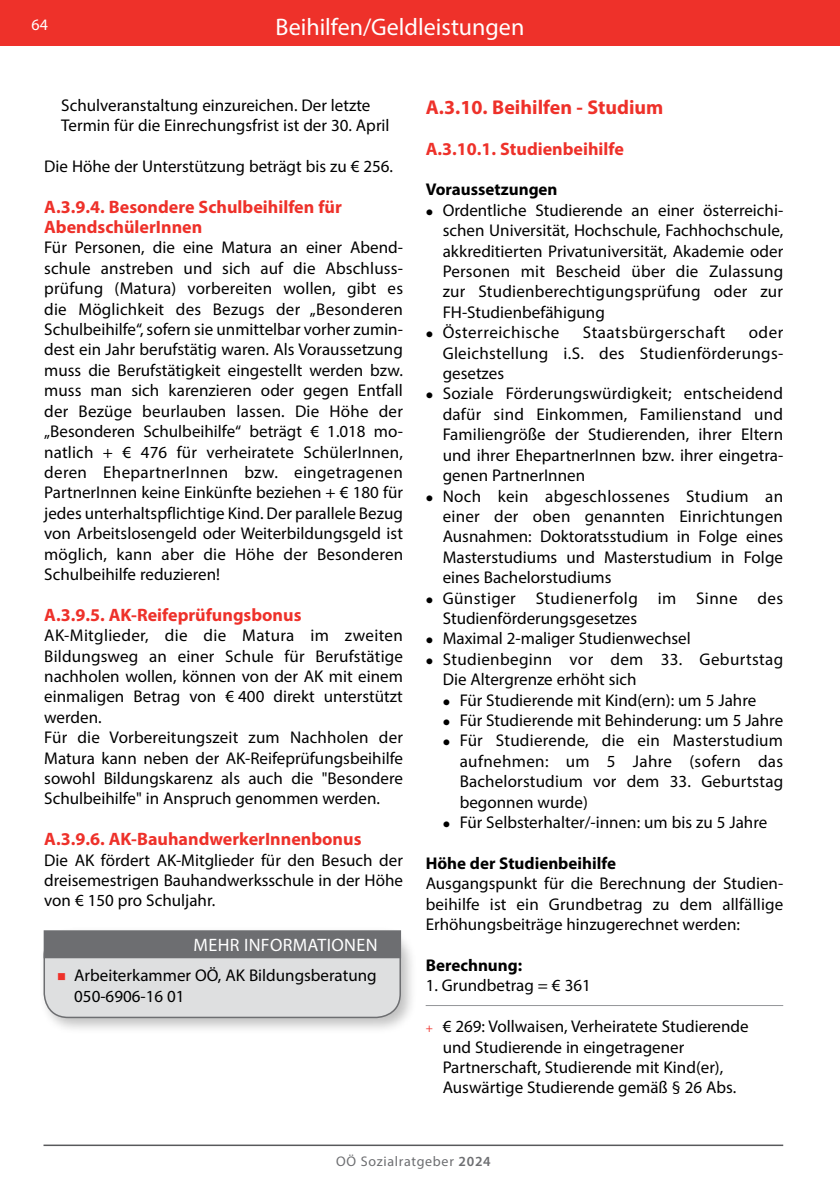
<style>
.page{position:relative;width:840px;height:1191px;background:#fff}
.page>*{position:absolute;margin:0;border:0;box-sizing:border-box;transform-origin:0 0}
.t1{font:24px "Myriad Pro";color:#fff}
.t2{font:700 20px "Myriad Pro";color:#ee312a}
.t3{font:700 18px/20.4px "Myriad Pro";color:#ee312a}
.t4{font:18px "Myriad Pro";color:#fff}
.t5{font:17px/20.4px "Myriad Pro";color:#000}
.t6{font:17px "Myriad Pro";letter-spacing:.02em;color:#000}
.t7{font:700 17px "Myriad Pro";color:#000}
.t8{font:17px "Myriad Pro";letter-spacing:.025em;color:#000}
.t9{font:17px "Myriad Pro";letter-spacing:.03em;color:#000}
.t10{font:16px "Myriad Pro";color:#fff}
.t11{font:14px "Myriad Pro";letter-spacing:.05em;color:#6d6e71}
.s1{font-size:12px;color:#ee312a}
.s2{font-weight:600}
</style>
<div class="page">
<hr style="left:839px;top:0;width:1px;height:45px;background:#ee312a">
<div style="left:0;top:0;width:839px;height:45px;background:#ee312a"></div>
<hr style="left:43px;top:1144px;width:739px;height:2px;background:#58595b">
<div style="left:38px;top:926px;width:379px;height:108px;background:#000;opacity:.25"></div>
<div style="left:44px;top:932px;width:356px;height:85px;background:#dedfe0;border-radius:24px"></div>
<div style="left:43px;top:931px;width:358px;height:87px;border:2px solid #6d6e71;border-radius:24px"></div>
<div style="left:44px;top:930px;width:357px;height:28px;background:#6d6e71;border:2px solid #6d6e71"></div>
<hr style="left:425px;top:1005px;width:357px;height:1px;background:#939598">
<p class="t10" style="left:31px;top:15px;width:18px">64</p>
<h1 class="t1" style="left:275px;top:13px;width:250px">Beihilfen/Geldleistungen</h1>
<p class="t5" style="left:61px;top:94px;width:329px">Schulveranstaltung einzureichen. Der letzte<br>Termin für die Einrechungsfrist ist der 30. April</p>
<p class="t5" style="left:44px;top:156px;width:350px">Die Höhe der Unterstützung beträgt bis zu € 256.</p>
<p class="t3" style="left:44px;top:196px;width:299px">A.3.9.4. Besondere Schulbeihilfen für<br>AbendschülerInnen</p>
<p class="t5" style="left:44px;top:237px;width:360px">Für Personen, die eine Matura an einer Abend--- schule anstreben und sich auf die Abschluss&shy;prüfung (Matura) vorbereiten wollen, gibt es die Möglichkeit des Bezugs der „Besonderen Schulbeihilfe“, sofern sie unmittelbar vorher zumin&shy;dest ein Jahr berufstätig waren. Als Voraussetzung muss die Berufstätigkeit eingestellt werden bzw. muss man sich karenzieren oder gegen Entfall der Bezüge beurlauben lassen. Die Höhe der „Besonderen Schulbeihilfe“ beträgt € 1.018 mo&shy;natlich + € 476 für verheiratete SchülerInnen, deren EhepartnerInnen bzw. eingetragenen PartnerInnen keine Einkünfte beziehen + € 180 für jedes unterhaltspflichtige Kind. Der parallele Bezug von Arbeitslosengeld oder Weiterbildungsgeld ist möglich, kann aber die Höhe der Besonderen Schulbeihilfe reduzieren!</p>
<p class="t3" style="left:44px;top:604px;width:258px">A.3.9.5. AK-Reifeprüfungsbonus</p>
<p class="t5" style="left:44px;top:625px;width:360px">AK-Mitglieder, die die Matura im zweiten Bildungsweg an einer Schule für Berufstätige nachholen wollen, können von der AK mit einem einmaligen Betrag von € 400 direkt unterstützt werden.<br>Für die Vorbereitungszeit zum Nachholen der Matura kann neben der AK-Reifeprüfungsbeihilfe sowohl Bildungskarenz als auch die "Besondere Schulbeihilfe" in Anspruch genommen werden.</p>
<p class="t3" style="left:44px;top:828px;width:318px">A.3.9.6. AK-BauhandwerkerInnenbonus</p>
<p class="t5" style="left:44px;top:849px;width:360px;text-align:justify">Die AK fördert AK-Mitglieder für den Besuch der dreisemestrigen Bauhandwerksschule in der Höhe von € 150 pro Schuljahr.</p>
<p class="t4" style="left:193px;top:933px;width:13px">mehr</p>
<p class="t4" style="left:244px;top:933px;width:17px">Informationen</p>
<p class="t5" style="left:74px;top:965px;width:304px">Arbeiterkammer OÖ, AK Bildungsberatung<br>050-6906-16 01</p>
<p class="t2" style="left:425px;top:94px;width:239px">A.3.10. Beihilfen - Studium</p>
<p class="t3" style="left:425px;top:138px;width:200px">A.3.10.1. Studienbeihilfe</p>
<p class="t7" style="left:425px;top:179px;width:133px">Voraussetzungen</p>
<p class="t5" style="left:442px;top:200px;width:342px">Ordentliche Studierende an einer österreichi&shy;schen Universität, Hochschule, Fachhochschule, akkreditierten Privatuniversität, Akademie oder Personen mit Bescheid über die Zulassung zur Studienberechtigungsprüfung oder zur FH-Studienbefähigung<br>Österreichische</p>
<p class="t9" style="left:582px;top:322px;width:144px">Staatsbürgerschaft</p>
<p class="t5" style="left:748px;top:322px;width:36px">oder</p>
<p class="t6" style="left:442px;top:342px;width:342px">Gleichstellung i.S. des Studienförderungs-</p>
<p class="t5" style="left:442px;top:363px;width:63px">gesetzes</p>
<p class="t5" style="left:442px;top:383px;width:342px">Soziale Förderungswürdigkeit; entscheidend</p>
<p class="t5" style="left:442px;top:404px;width:342px">dafür sind Einkommen, Familienstand und</p>
<p class="t5" style="left:442px;top:424px;width:342px">Familiengröße der Studierenden, ihrer Eltern</p>
<p class="t5" style="left:442px;top:444px;width:342px">und ihrer EhepartnerInnen bzw. ihrer eingetra-</p>
<p class="t5" style="left:442px;top:465px;width:144px">genen PartnerInnen</p>
<p class="t6" style="left:442px;top:485px;width:342px">Noch kein abgeschlossenes Studium an</p>
<p class="t5" style="left:442px;top:506px;width:341px">einer der oben genannten Einrichtungen</p>
<p class="t5" style="left:442px;top:526px;width:342px">Ausnahmen: Doktoratsstudium in Folge eines</p>
<p class="t5" style="left:442px;top:546px;width:342px">Masterstudiums und Masterstudium in Folge</p>
<p class="t5" style="left:442px;top:567px;width:170px">eines Bachelorstudiums</p>
<p class="t8" style="left:442px;top:587px;width:342px">Günstiger Studienerfolg im Sinne des</p>
<p class="t5" style="left:442px;top:608px;width:196px">Studienförderungsgesetzes</p>
<p class="t5" style="left:442px;top:628px;width:249px">Maximal 2-maliger Studienwechsel</p>
<p class="t6" style="left:442px;top:648px;width:342px">Studienbeginn vor dem 33. Geburtstag</p>
<p class="t5" style="left:442px;top:669px;width:195px">Die Altergrenze erhöht sich</p>
<p class="t5" style="left:459px;top:689px;width:298px">Für Studierende mit Kind(ern): um 5 Jahre</p>
<p class="t5" style="left:459px;top:710px;width:325px">Für Studierende mit Behinderung: um 5 Jahre</p>
<p class="t5" style="left:459px;top:730px;width:324px">Für Studierende, die ein Masterstudium</p>
<p class="t6" style="left:459px;top:750px;width:325px">aufnehmen: um 5 Jahre (sofern das</p>
<p class="t5" style="left:459px;top:771px;width:325px">Bachelorstudium vor dem 33. Geburtstag</p>
<p class="t5" style="left:459px;top:791px;width:130px">begonnen wurde)</p>
<p class="t5" style="left:459px;top:812px;width:309px">Für Selbsterhalter/-innen: um bis zu 5 Jahre</p>
<p class="t7" style="left:425px;top:852px;width:192px">Höhe der Studienbeihilfe</p>
<p class="t5" style="left:425px;top:873px;width:359px;text-align:justify">Ausgangspunkt für die Berechnung der Studien&shy;beihilfe ist ein Grundbetrag zu dem allfällige Erhöhungsbeiträge hinzugerechnet werden:</p>
<p class="t7" style="left:425px;top:954px;width:98px">Berechnung:</p>
<p class="t5" style="left:425px;top:975px;width:167px">1. Grundbetrag = € 361</p>
<p class="t5" style="left:442px;top:1016px;width:307px;text-indent:-17px"><span class="s1">+</span> € 269: Vollwaisen, Verheiratete Studierende und Studierende in eingetragener Partnerschaft, Studierende mit Kind(er), Auswärtige Studierende gemäß § 26 Abs.</p>
<p class="t11" style="left:336px;top:1152px;width:156px">OÖ Sozialratgeber <span class="s2">2024</span></p>
</div>
